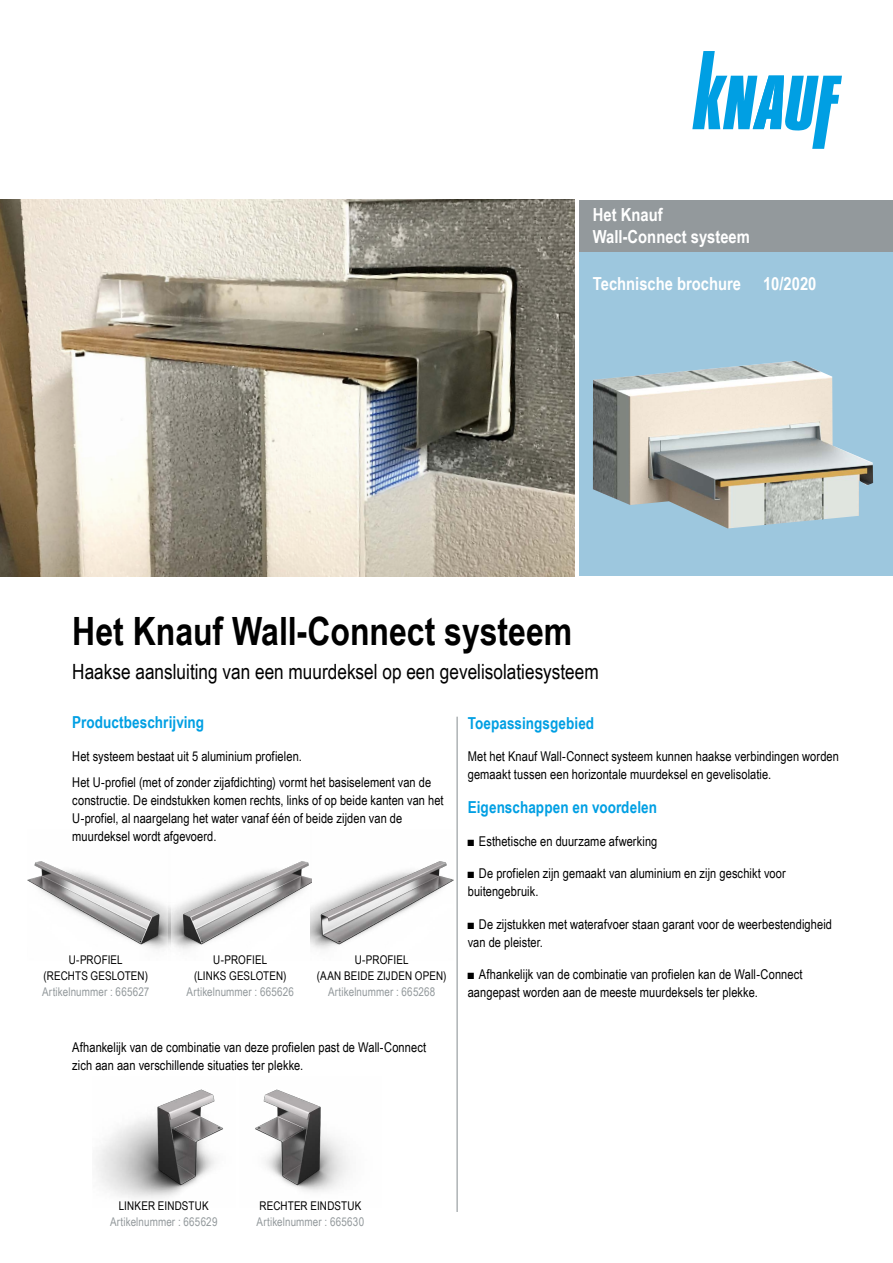
<style>
.page{position:relative;width:893px;height:1263px;background:#fff}
.page>*{position:absolute;margin:0;border:0;box-sizing:border-box;transform-origin:0 0}
.t1{font:700 39px "Arial Narrow";color:#000}
.t2{font:21px "Arial Narrow";color:#000}
.t3{font:700 18px "Arial Narrow";color:#fff}
.Ue3_Beschreibung_11{font:700 16.5px "Arial Narrow";letter-spacing:.005em;color:#009fe3}
._05_Text_8_12_nar_re{font:700 16.5px "Arial Narrow";letter-spacing:.005em;color:#009fe3}
.Ue3_Beschreibung_11-2{font:13.5px/18px "Arial Narrow";letter-spacing:.005em;color:#000}
._05_Text_8_12_nar_re-2{font:13.5px/18px "Arial Narrow";letter-spacing:.005em;color:#000}
._05_Text_8_12_nar_re-3{font:12px "Arial Narrow";letter-spacing:.01em;color:#000}
._05_Text_8_12_nar_re-4{font:12px "Arial Narrow";letter-spacing:.015em;color:#93999c}
</style>
<div class="page">
<svg style="left:692px;top:51px;width:150px;height:98px"></svg>
<div style="left:580px;top:201px;width:313px;height:375px;background:#9dc7de"></div>
<div style="left:580px;top:200px;width:313px;height:51px;background:#93999c"></div>
<hr style="left:457px;top:717px;width:1px;height:495px;background:#93999c">
<img style="left:593px;top:361px;width:280px;height:167px">
<img style="left:96px;top:1089px;width:127px;height:110px">
<img style="left:312px;top:861px;width:141px;height:88px">
<img style="left:28px;top:861px;width:284px;height:89px">
<img style="left:255px;top:1089px;width:94px;height:103px">
<img style="left:0;top:200px;width:574px;height:376px">
<p class="t3" style="left:593px;top:201px;width:71px">Het Knauf</p>
<p class="t3" style="left:593px;top:223px;width:158px">Wall-Connect systeem</p>
<p class="t3" style="left:593px;top:270px;width:225px">Technische brochure 10/2020</p>
<p class="t1" style="left:72px;top:602px;width:501px">Het Knauf Wall-Connect systeem</p>
<p class="t2" style="left:72px;top:656px;width:528px">Haakse aansluiting van een muurdeksel op een gevelisolatiesysteem</p>
<p class="Ue3_Beschreibung_11" style="left:72px;top:710px;width:133px">Productbeschrijving</p>
<p class="Ue3_Beschreibung_11-2" style="left:72px;top:747px;width:231px">Het systeem bestaat uit 5 aluminium profielen.</p>
<p class="_05_Text_8_12_nar_re-2" style="left:72px;top:773px;width:373px">Het U-profiel (met of zonder zijafdichting) vormt het basiselement van de constructie. De eindstukken komen rechts, links of op beide kanten van het U-profiel, al naargelang het water vanaf één of beide zijden van de muurdeksel wordt afgevoerd.</p>
<p class="_05_Text_8_12_nar_re-3" style="left:69px;top:951px;width:55px">U-PROFIEL</p>
<p class="_05_Text_8_12_nar_re-3" style="left:43px;top:967px;width:106px">(RECHTS GESLOTEN)</p>
<p class="_05_Text_8_12_nar_re-4" style="left:42px;top:983px;width:109px">Artikelnummer : 665627</p>
<p class="_05_Text_8_12_nar_re-3" style="left:213px;top:951px;width:55px">U-PROFIEL</p>
<p class="_05_Text_8_12_nar_re-3" style="left:194px;top:967px;width:94px">(LINKS GESLOTEN)</p>
<p class="_05_Text_8_12_nar_re-4" style="left:187px;top:983px;width:109px">Artikelnummer : 665626</p>
<p class="_05_Text_8_12_nar_re-3" style="left:355px;top:951px;width:55px">U-PROFIEL</p>
<p class="_05_Text_8_12_nar_re-3" style="left:317px;top:967px;width:131px">(AAN BEIDE ZIJDEN OPEN)</p>
<p class="_05_Text_8_12_nar_re-4" style="left:328px;top:983px;width:109px">Artikelnummer : 665268</p>
<p class="_05_Text_8_12_nar_re-2" style="left:72px;top:1038px;width:355px">Afhankelijk van de combinatie van deze profielen past de Wall-Connect zich aan aan verschillende situaties ter plekke.</p>
<p class="_05_Text_8_12_nar_re" style="left:468px;top:710px;width:128px">Toepassingsgebied</p>
<p class="Ue3_Beschreibung_11-2" style="left:468px;top:747px;width:373px">Met het Knauf Wall-Connect systeem kunnen haakse verbindingen worden gemaakt tussen een horizontale muurdeksel en gevelisolatie.</p>
<p class="Ue3_Beschreibung_11" style="left:468px;top:795px;width:191px">Eigenschappen en voordelen</p>
<p class="Ue3_Beschreibung_11-2" style="left:468px;top:832px;width:191px">■ Esthetische en duurzame afwerking</p>
<p class="Ue3_Beschreibung_11-2" style="left:468px;top:864px;width:320px">■ De profielen zijn gemaakt van aluminium en zijn geschikt voor buitengebruik.</p>
<p class="Ue3_Beschreibung_11-2" style="left:468px;top:914px;width:366px">■ De zijstukken met waterafvoer staan garant voor de weerbestendigheid van de pleister.</p>
<p class="Ue3_Beschreibung_11-2" style="left:468px;top:965px;width:336px">■ Afhankelijk van de combinatie van profielen kan de Wall-Connect aangepast worden aan de meeste muurdeksels ter plekke.</p>
<p class="_05_Text_8_12_nar_re-3" style="left:119px;top:1197px;width:91px">LINKER EINDSTUK</p>
<p class="_05_Text_8_12_nar_re-4" style="left:110px;top:1213px;width:109px">Artikelnummer : 665629</p>
<p class="_05_Text_8_12_nar_re-3" style="left:259px;top:1197px;width:103px">RECHTER EINDSTUK</p>
<p class="_05_Text_8_12_nar_re-4" style="left:257px;top:1213px;width:109px">Artikelnummer : 665630</p>
</div>
